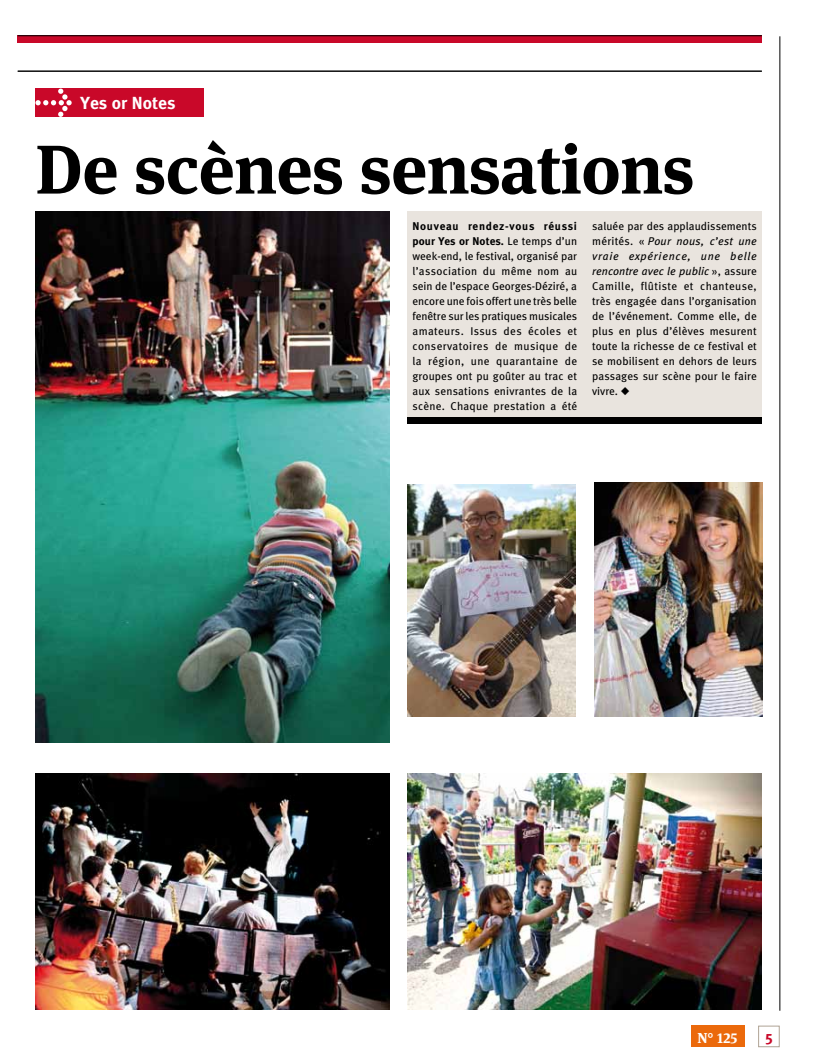
<style>
.page{position:relative;width:815px;height:1063px;background:#fff}
.page>*{position:absolute;margin:0;border:0;box-sizing:border-box;transform-origin:0 0}
.t1{font:700 68.75px "Meta Serif OT";letter-spacing:-.01em;color:#000}
.t2{font:700 17.5px "Meta";color:#fff}
.t3{font:15px "Meta Bold LF Caps";color:#c90829}
.t4{font:700 14.38px "Meta Serif OT";color:#fff}
.t5{font:11.25px/15px "Meta";letter-spacing:.015em;color:#000;text-align:justify}
.s1{font-weight:700}
.s2{font-style:italic}
</style>
<div class="page">
<div style="left:691px;top:1026px;width:53px;height:21px;background:#eb690b"></div>
<div style="left:758px;top:1026px;width:22px;height:21px;border:1px solid #b0a495"></div>
<div style="left:18px;top:36px;width:744px;height:7px;background:#c90829"></div>
<hr style="left:18px;top:71px;width:744px;height:1px;background:#000">
<hr style="left:18px;top:35px;width:744px;height:1px;background:#000">
<div style="left:35px;top:89px;width:169px;height:28px;background:#c90829"></div>
<svg style="left:35px;top:89px;width:37px;height:28px"></svg>
<img style="left:35px;top:774px;width:355px;height:236px">
<img style="left:408px;top:774px;width:354px;height:236px">
<img style="left:35px;top:211px;width:355px;height:532px">
<div style="left:407px;top:212px;width:355px;height:210px;background:#e9e4de"></div>
<div style="left:407px;top:417px;width:355px;height:7px;background:#000"></div>
<img style="left:407px;top:484px;width:169px;height:233px">
<img style="left:594px;top:482px;width:168px;height:235px">
<hr style="left:780px;top:36px;width:1px;height:975px;background:#000">
<h2 class="t2" style="left:81px;top:92px;width:96px">Yes or Notes</h2>
<h1 class="t1" style="left:35px;top:128px;width:661px">De scènes sensations</h1>
<p class="t5" style="left:412px;top:219px;width:166px"><span class="s1">Nouveau rendez-vous réussi pour Yes or Notes.</span> Le temps d’un week-end, le festival, organisé par l’association du même nom au sein de l’espace Georges-Déziré, a encore une fois offert une très belle fenêtre sur les pratiques musicales amateurs. Issus des écoles et conservatoires de musique de la région, une quarantaine de groupes ont pu goûter au trac et aux sensations enivrantes de la scène. Chaque prestation a été</p>
<p class="t5" style="left:592px;top:219px;width:166px">saluée par des applaudissements mérités. « <span class="s2">Pour nous, c’est une vraie expérience, une belle rencontre avec le public</span> », assure Camille, flûtiste et chanteuse, très engagée dans l’organisation de l’événement. Comme elle, de plus en plus d’élèves mesurent toute la richesse de ce festival et se mobilisent en dehors de leurs passages sur scène pour le faire vivre.</p>
<p class="t4" style="left:697px;top:1030px;width:42px">n° 125</p>
<h3 class="t3" style="left:765px;top:1029px;width:10px">5</h3>
</div>
